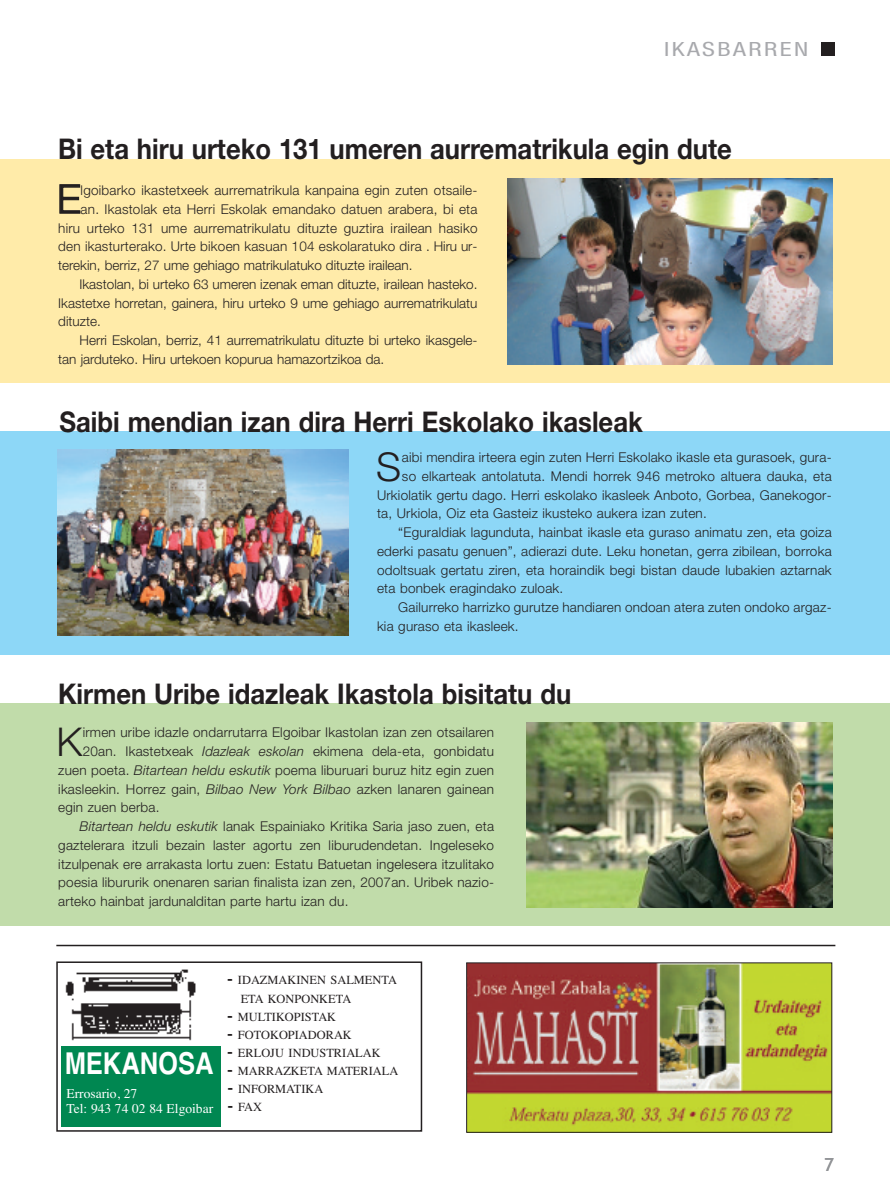
<style>
.page{position:relative;width:890px;height:1188px;background:#fff}
.page>*{position:absolute;margin:0;border:0;box-sizing:border-box;transform-origin:0 0}
.t1{font:300 39.75px "Helvetica Neue";color:#231f20}
.t2{font:700 30px "Helvetica";color:#fff;scale:.85 1}
.t3{font:700 28.5px "Helvetica Neue";color:#231f20;scale:.9 1}
.t4{font:21px "NH57";letter-spacing:.09em;color:#a8a9ad;scale:1.3 1}
.t5{font:18px "Trebuchet MS";color:#939598}
.t6{font:300 13.5px "Helvetica Neue";letter-spacing:.015em;color:#231f20}
.t7{font:13.5px/15px "Times";color:#fff}
.t8{font:12.3px/18px "Times";color:#231f20}
.s1{font-style:italic}
.s2{font-family:"Helvetica Neue";font-weight:700;font-size:15px}
</style>
<div class="page">
<img style="left:0;top:42px;width:889px;height:1091px">
<h3 class="t4" style="left:664px;top:42px;width:112px">IKASBARREN</h3>
<h3 class="t3" style="left:58px;top:139px;width:750px">Bi eta hiru urteko 131 umeren aurrematrikula egin dute</h3>
<h1 class="t1" style="left:57px;top:185px;width:25px">E</h1>
<p class="t6" style="left:81px;top:185px;width:398px">lgoibarko ikastetxeek aurrematrikula kanpaina egin zuten otsaile-</p>
<p class="t6" style="left:81px;top:204px;width:398px">an. Ikastolak eta Herri Eskolak emandako datuen arabera, bi eta</p>
<p class="t6" style="left:58px;top:223px;width:420px">hiru urteko 131 ume aurrematrikulatu dituzte guztira irailean hasiko</p>
<p class="t6" style="left:58px;top:241px;width:420px">den ikasturterako. Urte bikoen kasuan 104 eskolaratuko dira . Hiru ur-</p>
<p class="t6" style="left:58px;top:260px;width:356px">terekin, berriz, 27 ume gehiago matrikulatuko dituzte irailean.</p>
<p class="t6" style="left:80px;top:279px;width:399px">Ikastolan, bi urteko 63 umeren izenak eman dituzte, irailean hasteko.</p>
<p class="t6" style="left:58px;top:298px;width:420px">Ikastetxe horretan, gainera, hiru urteko 9 ume gehiago aurrematrikulatu</p>
<p class="t6" style="left:58px;top:316px;width:44px">dituzte.</p>
<p class="t6" style="left:80px;top:335px;width:399px">Herri Eskolan, berriz, 41 aurrematrikulatu dituzte bi urteko ikasgele-</p>
<p class="t6" style="left:58px;top:354px;width:327px">tan jarduteko. Hiru urtekoen kopurua hamazortzikoa da.</p>
<h3 class="t3" style="left:60px;top:412px;width:649px">Saibi mendian izan dira Herri Eskolako ikasleak</h3>
<h1 class="t1" style="left:376px;top:452px;width:27px">S</h1>
<p class="t6" style="left:402px;top:452px;width:431px">aibi mendira irteera egin zuten Herri Eskolako ikasle eta gurasoek, gura-</p>
<p class="t6" style="left:402px;top:471px;width:431px">so elkarteak antolatuta. Mendi horrek 946 metroko altuera dauka, eta</p>
<p class="t6" style="left:377px;top:490px;width:456px">Urkiolatik gertu dago. Herri eskolako ikasleek Anboto, Gorbea, Ganekogor-</p>
<p class="t6" style="left:377px;top:508px;width:331px">ta, Urkiola, Oiz eta Gasteiz ikusteko aukera izan zuten.</p>
<p class="t6" style="left:398px;top:527px;width:435px">“Eguraldiak lagunduta, hainbat ikasle eta guraso animatu zen, eta goiza</p>
<p class="t6" style="left:377px;top:546px;width:456px">ederki pasatu genuen”, adierazi dute. Leku honetan, gerra zibilean, borroka</p>
<p class="t6" style="left:377px;top:565px;width:456px">odoltsuak gertatu ziren, eta horaindik begi bistan daude lubakien aztarnak</p>
<p class="t6" style="left:377px;top:583px;width:188px">eta bonbek eragindako zuloak.</p>
<p class="t6" style="left:398px;top:602px;width:435px">Gailurreko harrizko gurutze handiaren ondoan atera zuten ondoko argaz-</p>
<p class="t6" style="left:377px;top:621px;width:143px">kia guraso eta ikasleek.</p>
<h3 class="t3" style="left:58px;top:683px;width:571px">Kirmen Uribe idazleak Ikastola bisitatu du</h3>
<h1 class="t1" style="left:56px;top:727px;width:27px">K</h1>
<p class="t6" style="left:83px;top:727px;width:413px">irmen uribe idazle ondarrutarra Elgoibar Ikastolan izan zen otsailaren</p>
<p class="t6" style="left:83px;top:746px;width:413px">20an. Ikastetxeak <span class="s1">Idazleak eskolan</span> ekimena dela-eta, gonbidatu</p>
<p class="t6" style="left:58px;top:765px;width:437px">zuen poeta. <span class="s1">Bitartean heldu eskutik</span> poema liburuari buruz hitz egin zuen</p>
<p class="t6" style="left:58px;top:783px;width:437px">ikasleekin. Horrez gain, <span class="s1">Bilbao New York Bilbao</span> azken lanaren gainean</p>
<p class="t6" style="left:58px;top:802px;width:103px">egin zuen berba.</p>
<p class="t6" style="left:80px;top:821px;width:416px"><span class="s1">Bitartean heldu eskutik</span> lanak Espainiako Kritika Saria jaso zuen, eta</p>
<p class="t6" style="left:58px;top:840px;width:437px">gaztelerara itzuli bezain laster agortu zen liburudendetan. Ingeleseko</p>
<p class="t6" style="left:58px;top:858px;width:437px">itzulpenak ere arrakasta lortu zuen: Estatu Batuetan ingelesera itzulitako</p>
<p class="t6" style="left:58px;top:877px;width:437px">poesia libururik onenaren sarian finalista izan zen, 2007an. Uribek nazio-</p>
<p class="t6" style="left:58px;top:896px;width:292px">arteko hainbat jardunalditan parte hartu izan du.</p>
<h2 class="t2" style="left:65px;top:1045px;width:176px">MEKANOSA</h2>
<p class="t7" style="left:66px;top:1084px;width:148px">Errosario, 27<br>Tel: 943 74 02 84 Elgoibar</p>
<p class="t8" style="left:241px;top:970px;width:158px;text-indent:-14px"><span class="s2">-</span> IDAZMAKINEN SALMENTA<br>ETA KONPONKETA</p>
<p class="t8" style="left:227px;top:1006px;width:111px"><span class="s2">-</span> MULTIKOPISTAK</p>
<p class="t8" style="left:227px;top:1024px;width:126px"><span class="s2">-</span> FOTOKOPIADORAK</p>
<p class="t8" style="left:227px;top:1042px;width:155px"><span class="s2">-</span> ERLOJU INDUSTRIALAK</p>
<p class="t8" style="left:227px;top:1060px;width:173px"><span class="s2">-</span> MARRAZKETA MATERIALA</p>
<p class="t8" style="left:227px;top:1078px;width:98px"><span class="s2">-</span> INFORMATIKA</p>
<p class="t8" style="left:227px;top:1096px;width:36px"><span class="s2">-</span> FAX</p>
<h3 class="t5" style="left:824px;top:1153px;width:11px">7</h3>
</div>
